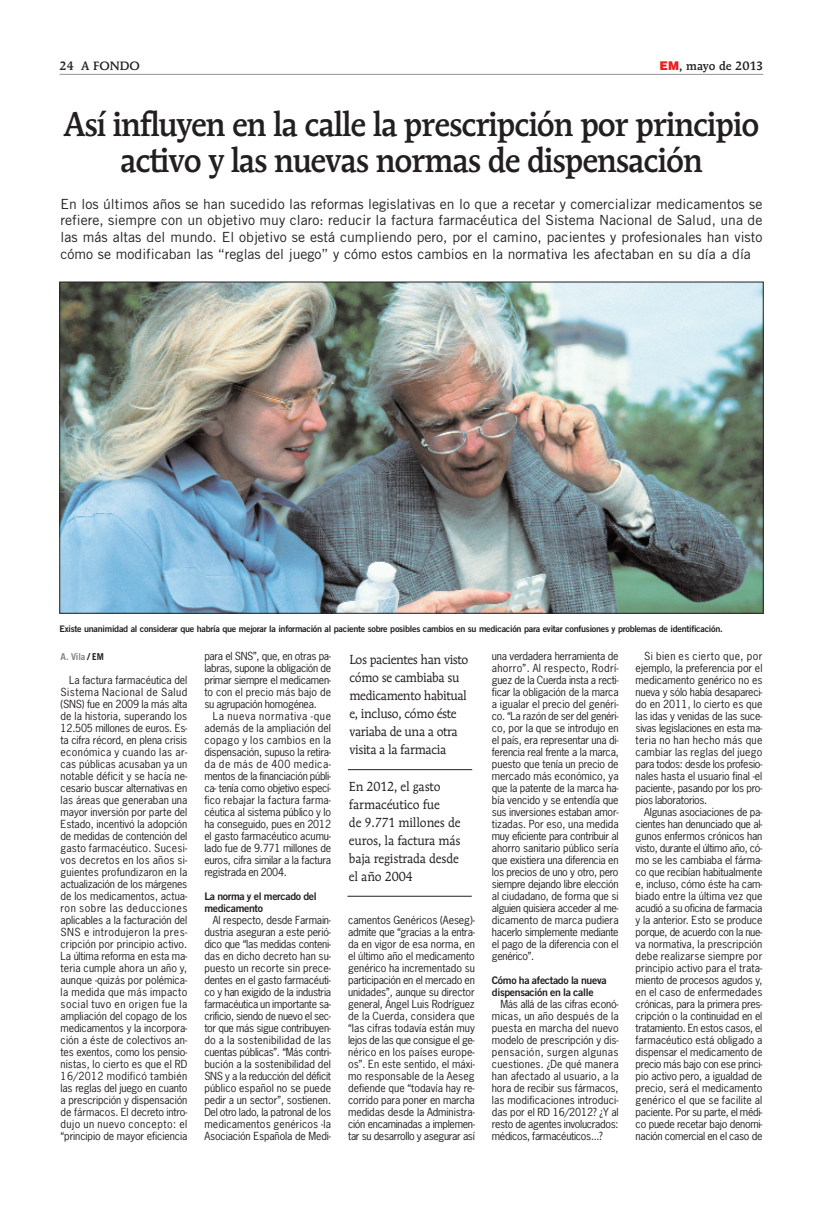
<style>
.page{position:relative;width:823px;height:1205px;background:#fff}
.page>*{position:absolute;margin:0;border:0;box-sizing:border-box;transform-origin:0 0}
.t1{font:500 34px/36px "Mendoza Roman";letter-spacing:-.03em;color:#231f20;text-align:center;scale:.92 1}
.t2{font:14px/16.8px "Trade Gothic";color:#231f20;text-align:justify}
.t3{font:13px/18px "Mendoza Roman";letter-spacing:-.03em;color:#231f20;scale:.95 1}
.t4{font:13px/18px "Mendoza Roman";letter-spacing:-.01em;color:#231f20;scale:.95 1}
.t5{font:500 12px "Mendoza Roman";color:#231f20}
.t6{font:10.5px/12px "News Gothic";letter-spacing:-.03em;color:#231f20;text-align:justify}
.t7{font:10.5px/12px "Trade Gothic Bold Two";letter-spacing:-.03em;color:#231f20}
.t8{font:9.5px "Trade Gothic Bold Two";color:#808285;scale:.96 1}
.t9{font:9px "Trade Gothic Bold Two";letter-spacing:-.03em;color:#231f20}
.s1{font-family:"Helvetica";font-weight:900;color:#ee1d23}
.s2{font-family:"Trade Gothic";font-weight:700;color:#231f20}
</style>
<div class="page">
<img style="left:62px;top:284px;width:699px;height:327px">
<hr style="left:347px;top:896px;width:124px;height:1px;background:#231f20">
<hr style="left:348px;top:769px;width:124px;height:1px;background:#231f20">
<hr style="left:60px;top:74px;width:703px;height:1px;background:#939598">
<p class="t5" style="left:60px;top:61px;width:82px">24 A FONDO</p>
<p class="t5" style="left:659px;top:61px;width:105px"><span class="s1">EM</span>, mayo de 2013</p>
<h1 class="t1" style="left:63px;top:108px;width:757px">Así influyen en la calle la prescripción por principio activo y las nuevas normas de dispensación</h1>
<p class="t2" style="left:61px;top:196px;width:703px">En los últimos años se han sucedido las reformas legislativas en lo que a recetar y comercializar medicamentos se refiere, siempre con un objetivo muy claro: reducir la factura farmacéutica del Sistema Nacional de Salud, una de las más altas del mundo. El objetivo se está cumpliendo pero, por el camino, pacientes y profesionales han visto cómo se modificaban las “reglas del juego” y cómo estos cambios en la normativa les afectaban en su día a día</p>
<p class="t9" style="left:60px;top:625px;width:664px">Existe unanimidad al considerar que habría que mejorar la información al paciente sobre posibles cambios en su medicación para evitar confusiones y problemas de identificación.</p>
<p class="t8" style="left:61px;top:653px;width:46px">A. Vila <span class="s2">/ EM</span></p>
<p class="t6" style="left:61px;top:674px;width:128px;text-indent:9px">La factura farmacéutica del Sistema Nacional de Salud (SNS) fue en 2009 la más alta de la historia, superando los 12.505 millones de euros. Es&shy;ta cifra récord, en plena crisis económica y cuando las ar&shy;cas públicas acusaban ya un notable déficit y se hacía ne&shy;cesario buscar alternativas en las áreas que generaban una mayor inversión por parte del Estado, incentivó la adopción de medidas de contención del gasto farmacéutico. Sucesi&shy;vos decretos en los años si&shy;guientes profundizaron en la actualización de los márgenes de los medicamentos, actua&shy;ron sobre las deducciones aplicables a la facturación del SNS e introdujeron la pres&shy;cripción por principio activo.<br>La última reforma en esta ma&shy;teria cumple ahora un año y, aunque -quizás por polémica&shy;la medida que más impacto social tuvo en origen fue la ampliación del copago de los medicamentos y la incorpora&shy;ción a éste de colectivos an&shy;tes exentos, como los pensio&shy;nistas, lo cierto es que el RD 16/2012 modificó también las reglas del juego en cuanto a prescripción y dispensación de fármacos. El decreto intro&shy;dujo un nuevo concepto: el “principio de mayor eficiencia</p>
<p class="t6" style="left:204px;top:650px;width:128px">para el SNS”, que, en otras pa&shy;labras, supone la obligación de primar siempre el medicamen&shy;to con el precio más bajo de su agrupación homogénea.</p>
<p class="t6" style="left:204px;top:710px;width:128px;text-indent:9px">La nueva normativa -que además de la ampliación del copago y los cambios en la dispensación, supuso la retira&shy;da de más de 400 medica&shy;mentos de la financiación públi&shy;ca- tenía como objetivo especí&shy;fico rebajar la factura farma&shy;céutica al sistema público y lo ha conseguido, pues en 2012 el gasto farmacéutico acumu&shy;lado fue de 9.771 millones de euros, cifra similar a la factura registrada en 2004.</p>
<p class="t7" style="left:204px;top:891px;width:114px">La norma y el mercado del medicamento</p>
<p class="t6" style="left:204px;top:914px;width:128px;text-indent:9px">Al respecto, desde Farmain&shy;dustria aseguran a este perió&shy;dico que “las medidas conteni&shy;das en dicho decreto han su&shy;puesto un recorte sin prece&shy;dentes en el gasto farmacéuti&shy;co y han exigido de la industria farmacéutica un importante sa&shy;crificio, siendo de nuevo el sec&shy;tor que más sigue contribuyen&shy;do a la sostenibilidad de las cuentas públicas”. “Más contri&shy;bución a la sostenibilidad del SNS y a la reducción del déficit público español no se puede pedir a un sector”, sostienen.<br>Del otro lado, la patronal de los medicamentos genéricos -la Asociación Española de Medi-</p>
<p class="t6" style="left:348px;top:914px;width:128px">camentos Genéricos (Aeseg)- admite que “gracias a la entra&shy;da en vigor de esa norma, en el último año el medicamento genérico ha incrementado su participación en el mercado en unidades”, aunque su director general, Ángel Luis Rodríguez de la Cuerda, considera que “las cifras todavía están muy lejos de las que consigue el ge&shy;nérico en los países europe&shy;os”. En este sentido, el máxi&shy;mo responsable de la Aeseg defiende que “todavía hay re&shy;corrido para poner en marcha medidas desde la Administra&shy;ción encaminadas a implemen&shy;tar su desarrollo y asegurar así</p>
<p class="t3" style="left:349px;top:652px;width:127px">Los pacientes han visto cómo se cambiaba su medicamento habitual e, incluso, cómo éste variaba de una a otra visita a la farmacia</p>
<p class="t4" style="left:349px;top:779px;width:119px">En 2012, el gasto farmacéutico fue<br>de 9.771 millones de euros, la factura más baja registrada desde el año 2004</p>
<p class="t6" style="left:491px;top:650px;width:128px">una verdadera herramienta de ahorro”. Al respecto, Rodrí&shy;guez de la Cuerda insta a recti&shy;ficar la obligación de la marca a igualar el precio del genéri&shy;co. “La razón de ser del genéri&shy;co, por la que se introdujo en el país, era representar una di&shy;ferencia real frente a la marca, puesto que tenía un precio de mercado más económico, ya que la patente de la marca ha&shy;bía vencido y se entendía que sus inversiones estaban amor&shy;tizadas. Por eso, una medida muy eficiente para contribuir al ahorro sanitario público sería que existiera una diferencia en los precios de uno y otro, pero siempre dejando libre elección al ciudadano, de forma que si alguien quisiera acceder al me&shy;dicamento de marca pudiera hacerlo simplemente mediante el pago de la diferencia con el genérico”.</p>
<p class="t7" style="left:491px;top:975px;width:116px">Cómo ha afectado la nueva dispensación en la calle</p>
<p class="t6" style="left:491px;top:998px;width:128px;text-indent:9px">Más allá de las cifras econó&shy;micas, un año después de la puesta en marcha del nuevo modelo de prescripción y dis&shy;pensación, surgen algunas cuestiones. ¿De qué manera han afectado al usuario, a la hora de recibir sus fármacos, las modificaciones introduci&shy;das por el RD 16/2012? ¿Y al resto de agentes involucrados: médicos, farmacéuticos...?</p>
<p class="t6" style="left:635px;top:650px;width:128px;text-indent:9px">Si bien es cierto que, por ejemplo, la preferencia por el medicamento genérico no es nueva y sólo había desapareci&shy;do en 2011, lo cierto es que las idas y venidas de las suce&shy;sivas legislaciones en esta ma&shy;teria no han hecho más que cambiar las reglas del juego para todos: desde los profesio&shy;nales hasta el usuario final -el paciente-, pasando por los pro&shy;pios laboratorios.</p>
<p class="t6" style="left:635px;top:806px;width:128px;text-indent:9px">Algunas asociaciones de pa&shy;cientes han denunciado que al&shy;gunos enfermos crónicos han visto, durante el último año, có&shy;mo se les cambiaba el fárma&shy;co que recibían habitualmente e, incluso, cómo éste ha cam&shy;biado entre la última vez que acudió a su oficina de farmacia y la anterior. Esto se produce porque, de acuerdo con la nue&shy;va normativa, la prescripción debe realizarse siempre por principio activo para el trata&shy;miento de procesos agudos y, en el caso de enfermedades crónicas, para la primera pres&shy;cripción o la continuidad en el tratamiento. En estos casos, el farmacéutico está obligado a dispensar el medicamento de precio más bajo con ese princi&shy;pio activo pero, a igualdad de precio, será el medicamento genérico el que se facilite al paciente. Por su parte, el médi&shy;co puede recetar bajo denomi&shy;nación comercial en el caso de</p>
</div>
